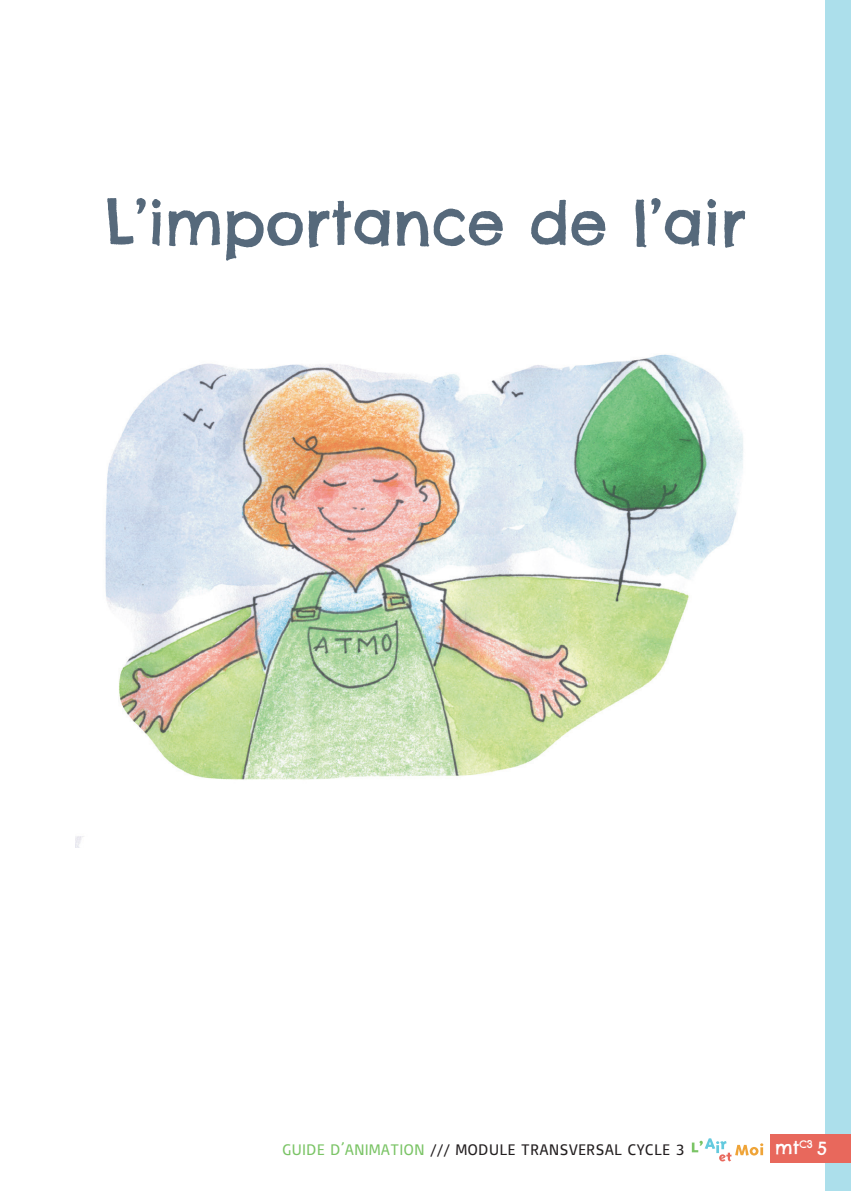
<style>
.page{position:relative;width:851px;height:1191px;background:#fff}
.page>*{position:absolute;margin:0;border:0;box-sizing:border-box;transform-origin:0 0}
.t1{font:60px "Chelsea Market";color:#56697b}
.t2{font:18px "Chelsea Market";color:#fff}
.t3{font:16px "Basic";color:#231f20}
.t4{font:10.4px "Chelsea Market";color:#fff}
.s1{color:#7bc466}
</style>
<div class="page">
<div style="left:824px;top:0;width:26px;height:1191px;background:#acdfeb"></div>
<div style="left:770px;top:1134px;width:80px;height:28px;background:#e8685c"></div>
<img style="left:75px;top:354px;width:668px;height:493px">
<svg style="left:691px;top:1139px;width:72px;height:22px"></svg>
<h1 class="t1" style="left:105px;top:184px;width:642px">L’importance de l’air</h1>
<p class="t4" style="left:799px;top:1137px;width:15px">C3</p>
<p class="t3" style="left:282px;top:1139px;width:404px"><span class="s1">GUIDE D’ANIMATION</span> /// MODULE TRANSVERSAL CYCLE 3</p>
<p class="t2" style="left:775px;top:1136px;width:54px">mt 5</p>
</div>
